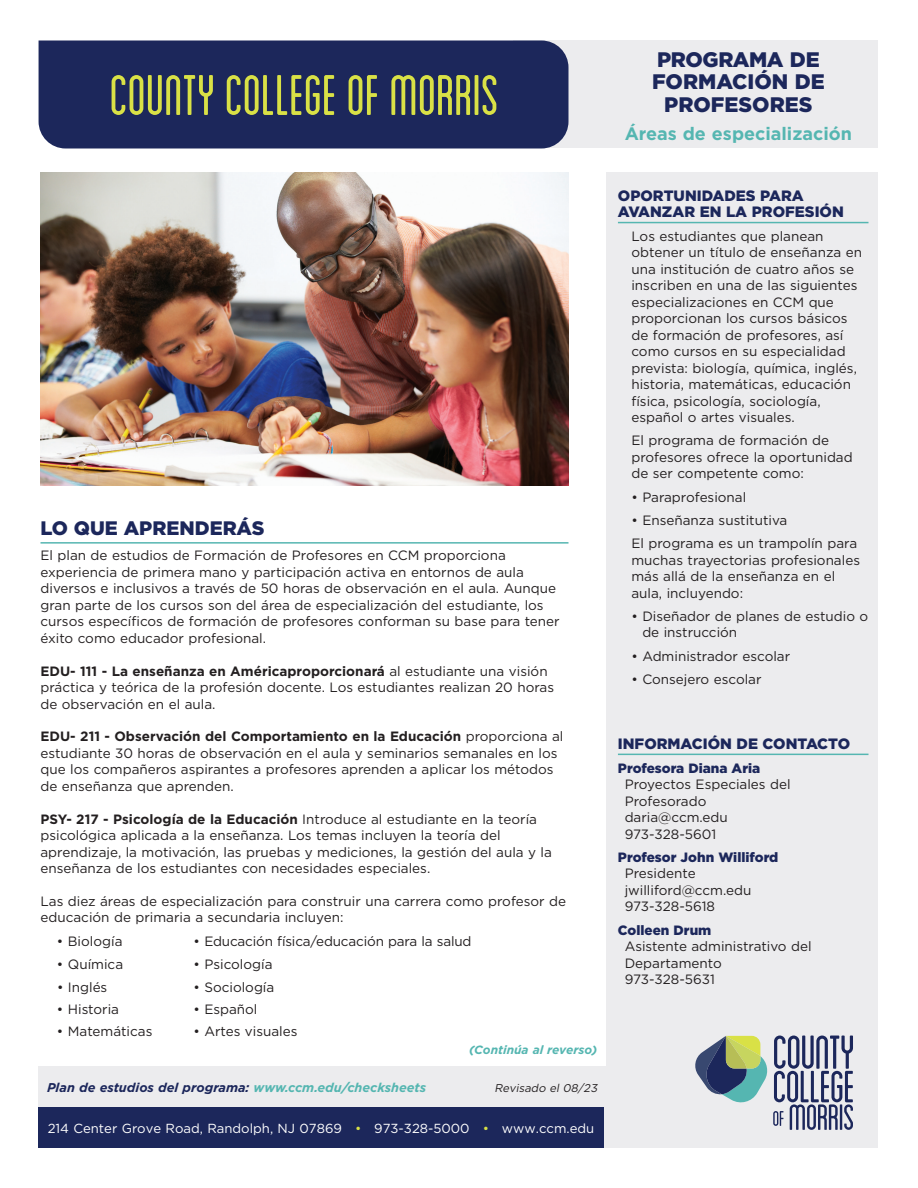
<style>
.page{position:relative;width:918px;height:1188px;background:#fff}
.page>*{position:absolute;margin:0;border:0;box-sizing:border-box;transform-origin:0 0}
.t1{font:condensed 60px "Blanch";letter-spacing:-.005em;color:#d9e146}
.MastHeader{font:900 21px/22.5px "Gotham";color:#1c275b;text-align:center}
.Headers{font:900 19.5px "Gotham";color:#1c275b}
.Degree_Type{font:700 18px "Gotham";color:#55b6b1}
.Headers_Grey_Sidebar{font:900 15px/16.5px "Gotham";color:#1c275b}
.Copy{font:13.5px/16.5px "Gotham";color:#231f20}
.Careers{font:13.5px/16.5px "Gotham";color:#231f20}
.Contact_Details{font:13.5px/16.5px "Gotham";color:#231f20}
.Contact_Bold_Name{font:900 13.5px "Gotham";color:#1c275b}
.t2{font:13.2px "Gotham";color:#fff}
.t3{font:italic 700 12.75px "Gotham";color:#1c275b}
.Continued{font:italic 700 12px "Gotham";color:#55b6b1}
.t4{font:italic 11.25px "Gotham";color:#231f20}
.s1{font-weight:700}
.s2{color:#55b6b1}
.s3{color:#d9e146}
</style>
<div class="page">
<div style="left:513px;top:40px;width:365px;height:108px;background:#ececee"></div>
<div style="left:39px;top:40px;width:529px;height:108px;background:#1c275b"></div>
<div style="left:606px;top:173px;width:272px;height:893px;background:#ececee"></div>
<div style="left:38px;top:1066px;width:840px;height:82px;background:#ececee"></div>
<div style="left:38px;top:1107px;width:565px;height:41px;background:#1c275b"></div>
<svg style="left:695px;top:1036px;width:158px;height:94px"></svg>
<hr style="left:40px;top:542px;width:528px;height:2px;background:#55b6b1">
<img style="left:41px;top:173px;width:527px;height:313px">
<hr style="left:618px;top:222px;width:251px;height:1px;background:#55b6b1">
<hr style="left:618px;top:754px;width:251px;height:1px;background:#55b6b1">
<p class="t1" style="left:110px;top:63px;width:391px">COUNTY COLLEGE OF MORRIS</p>
<p class="Headers" style="left:40px;top:515px;width:225px">LO QUE APRENDERÁS</p>
<p class="Copy" style="left:40px;top:547px;width:521px">El plan de estudios de Formación de Profesores en CCM proporciona experiencia de primera mano y participación activa en entornos de aula diversos e inclusivos a través de 50 horas de observación en el aula. Aunque gran parte de los cursos son del área de especialización del estudiante, los cursos específicos de formación de profesores conforman su base para tener éxito como educador profesional.</p>
<p class="Copy" style="left:40px;top:662px;width:515px"><span class="s1">EDU- 111 - La enseñanza en Américaproporcionará</span> al estudiante una visión práctica y teórica de la profesión docente. Los estudiantes realizan 20 horas de observación en el aula.</p>
<p class="Copy" style="left:40px;top:728px;width:524px"><span class="s1">EDU- 211 - Observación del Comportamiento en la Educación</span> proporciona al estudiante 30 horas de observación en el aula y seminarios semanales en los que los compañeros aspirantes a profesores aprenden a aplicar los métodos de enseñanza que aprenden.</p>
<p class="Copy" style="left:40px;top:810px;width:513px"><span class="s1">PSY- 217 - Psicología de la Educación</span> Introduce al estudiante en la teoría psicológica aplicada a la enseñanza. Los temas incluyen la teoría del aprendizaje, la motivación, las pruebas y mediciones, la gestión del aula y la enseñanza de los estudiantes con necesidades especiales.</p>
<p class="Copy" style="left:40px;top:892px;width:527px">Las diez áreas de especialización para construir una carrera como profesor de educación de primaria a secundaria incluyen:</p>
<p class="Copy" style="left:57px;top:932px;width:67px">• Biología</p>
<p class="Copy" style="left:193px;top:932px;width:280px">• Educación física/educación para la salud</p>
<p class="Copy" style="left:57px;top:955px;width:68px">• Química</p>
<p class="Copy" style="left:193px;top:955px;width:81px">• Psicología</p>
<p class="Copy" style="left:57px;top:979px;width:52px">• Inglés</p>
<p class="Copy" style="left:193px;top:979px;width:82px">• Sociología</p>
<p class="Copy" style="left:57px;top:1000px;width:64px">• Historia</p>
<p class="Copy" style="left:193px;top:1000px;width:66px">• Español</p>
<p class="Copy" style="left:57px;top:1022px;width:97px">• Matemáticas</p>
<p class="Copy" style="left:193px;top:1022px;width:106px">• Artes visuales</p>
<p class="Continued" style="left:469px;top:1042px;width:130px">(Continúa al reverso)</p>
<p class="t3" style="left:47px;top:1079px;width:381px">Plan de estudios del programa: <span class="s2">www.ccm.edu/checksheets</span></p>
<p class="t4" style="left:495px;top:1081px;width:107px">Revisado el 08/23</p>
<p class="t2" style="left:48px;top:1120px;width:548px">214 Center Grove Road, Randolph, NJ 07869 <span class="s3">•</span> 973-328-5000 <span class="s3">•</span> www.ccm.edu</p>
<p class="MastHeader" style="left:652px;top:48px;width:174px">PROGRAMA DE<br>FORMACIÓN DE<br>PROFESORES</p>
<p class="Degree_Type" style="left:625px;top:122px;width:229px">Áreas de especialización</p>
<p class="Headers_Grey_Sidebar" style="left:618px;top:187px;width:227px">OPORTUNIDADES PARA<br>AVANZAR EN LA PROFESIÓN</p>
<p class="Careers" style="left:631px;top:227px;width:232px">Los estudiantes que planean obtener un título de enseñanza en una institución de cuatro años se inscriben en una de las siguientes especializaciones en CCM que proporcionan los cursos básicos de formación de profesores, así como cursos en su especialidad prevista: biología, química, inglés, historia, matemáticas, educación física, psicología, sociología, español o artes visuales.</p>
<p class="Careers" style="left:631px;top:432px;width:223px">El programa de formación de profesores ofrece la oportunidad de ser competente como:</p>
<p class="Careers" style="left:631px;top:488px;width:116px">• Paraprofesional</p>
<p class="Careers" style="left:631px;top:512px;width:158px">• Enseñanza sustitutiva</p>
<p class="Careers" style="left:631px;top:535px;width:230px">El programa es un trampolín para muchas trayectorias profesionales más allá de la enseñanza en el aula, incluyendo:</p>
<p class="Careers" style="left:642px;top:608px;width:227px;text-indent:-11px">• Diseñador de planes de estudio o de instrucción</p>
<p class="Careers" style="left:631px;top:647px;width:160px">• Administrador escolar</p>
<p class="Careers" style="left:631px;top:671px;width:132px">• Consejero escolar</p>
<p class="Headers_Grey_Sidebar" style="left:618px;top:736px;width:234px">INFORMACIÓN DE CONTACTO</p>
<p class="Contact_Bold_Name" style="left:618px;top:758px;width:144px">Profesora Diana Aria</p>
<p class="Contact_Details" style="left:625px;top:776px;width:167px">Proyectos Especiales del<br>Profesorado daria@ccm.edu<br>973-328-5601</p>
<p class="Contact_Bold_Name" style="left:618px;top:848px;width:162px">Profesor John Williford</p>
<p class="Contact_Details" style="left:625px;top:865px;width:128px">Presidente jwilliford@ccm.edu<br>973-328-5618</p>
<p class="Contact_Bold_Name" style="left:618px;top:920px;width:95px">Colleen Drum</p>
<p class="Contact_Details" style="left:625px;top:938px;width:188px">Asistente administrativo del<br>Departamento<br>973-328-5631</p>
</div>
